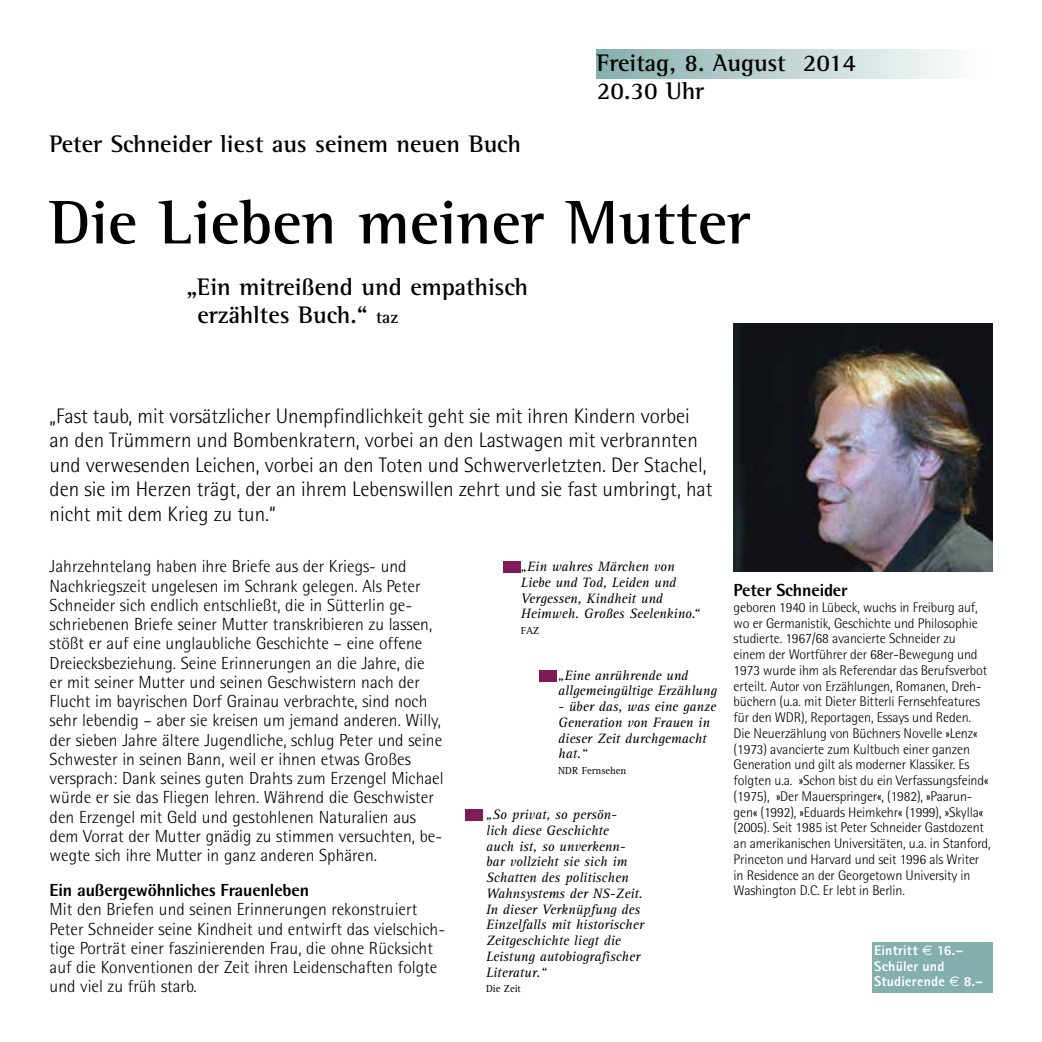
<style>
.page{position:relative;width:1042px;height:1042px;background:#fff}
.page>*{position:absolute;margin:0;border:0;box-sizing:border-box;transform-origin:0 0}
.t1{font:700 63px "Rotis Semi Serif";color:#000}
.t2{font:700 24.5px/28px "Rotis Semi Serif";color:#000}
.t3{font:300 21px/24.5px "Rotis Semi Sans";color:#000}
.t4{font:300 17.5px/19.2px "Rotis Semi Sans";color:#000}
.t5{font:800 17.5px "Rotis Semi Sans";letter-spacing:-.01em;color:#000}
.t6{font:300 14px/15.8px "Rotis Semi Sans";letter-spacing:-.01em;color:#000}
.t7{font:italic 14px/15.8px "Rotis Serif";color:#000}
.t8{font:800 14px/15.8px "Rotis Sans Serif";letter-spacing:.01em;color:#fff}
.t9{font:10.5px "Rotis Serif";color:#000}
.s1{font-size:17.5px}
.s2{font-family:"Euro Sans";font-weight:400}
</style>
<div class="page">
<div style="left:597px;top:50px;width:395px;height:29px;background:linear-gradient(to right,#86b0ac,#fff)"></div>
<div style="left:503px;top:561px;width:18px;height:12px;background:#801b59"></div>
<div style="left:539px;top:670px;width:17px;height:11px;background:#801b59"></div>
<div style="left:465px;top:809px;width:18px;height:12px;background:#801b59"></div>
<img style="left:733px;top:323px;width:259px;height:249px">
<div style="left:871px;top:942px;width:121px;height:50px;background:#83b0ac"></div>
<h2 class="t2" style="left:50px;top:130px;width:473px">Peter Schneider liest aus seinem neuen Buch</h2>
<h2 class="t2" style="left:597px;top:48px;width:261px">Freitag, 8. August 2014<br>20.30 Uhr</h2>
<h1 class="t1" style="left:50px;top:184px;width:702px">Die Lieben meiner Mutter</h1>
<h2 class="t2" style="left:197px;top:273px;width:332px;text-indent:-11px">„Ein mitreißend und empathisch erzähltes Buch.“ <span class="s1">taz</span></h2>
<p class="t3" style="left:50px;top:403px;width:664px">„Fast taub, mit vorsätzlicher Unempfindlichkeit geht sie mit ihren Kindern vorbei an den Trümmern und Bombenkratern, vorbei an den Lastwagen mit verbrannten und verwesenden Leichen, vorbei an den Toten und Schwerverletzten. Der Stachel, den sie im Herzen trägt, der an ihrem Lebenswillen zehrt und sie fast umbringt, hat nicht mit dem Krieg zu tun.“</p>
<p class="t4" style="left:50px;top:557px;width:396px">Jahrzehntelang haben ihre Briefe aus der Kriegs- und Nachkriegszeit ungelesen im Schrank gelegen. Als Peter Schneider sich endlich entschließt, die in Sütterlin ge&shy;schriebenen Briefe seiner Mutter transkribieren zu lassen, stößt er auf eine unglaubliche Geschichte – eine offene Dreiecksbeziehung. Seine Erinnerungen an die Jahre, die<br>er mit seiner Mutter und seinen Geschwistern nach der Flucht im bayrischen Dorf Grainau verbrachte, sind noch sehr lebendig – aber sie kreisen um jemand anderen. Willy, der sieben Jahre ältere Jugendliche, schlug Peter und seine Schwester in seinen Bann, weil er ihnen etwas Großes versprach: Dank seines guten Drahts zum Erzengel Michael würde er sie das Fliegen lehren. Während die Geschwister den Erzengel mit Geld und gestohlenen Naturalien aus dem Vorrat der Mutter gnädig zu stimmen versuchten, be&shy;wegte sich ihre Mutter in ganz anderen Sphären.</p>
<p class="t5" style="left:50px;top:879px;width:261px">Ein außergewöhnliches Frauenleben</p>
<p class="t4" style="left:50px;top:900px;width:397px">Mit den Briefen und seinen Erinnerungen rekonstruiert Peter Schneider seine Kindheit und entwirft das vielschich&shy;tige Porträt einer faszinierenden Frau, die ohne Rücksicht auf die Konventionen der Zeit ihren Leidenschaften folgte und viel zu früh starb.</p>
<p class="t7" style="left:521px;top:559px;width:180px">„Ein wahres Märchen von<br>Liebe und Tod, Leiden und<br>Vergessen, Kindheit und<br>Heimweh. Großes Seelenkino.“</p>
<p class="t9" style="left:521px;top:625px;width:20px">FAZ</p>
<p class="t7" style="left:558px;top:667px;width:160px">„Eine anrührende und allgemeingültige Erzählung</p>
<p class="t7" style="left:558px;top:699px;width:159px">- über das, was eine ganze<br>Generation von Frauen in dieser Zeit durchgemacht hat.“</p>
<p class="t9" style="left:558px;top:765px;width:70px">NDR Fernsehen</p>
<p class="t7" style="left:486px;top:807px;width:159px">„So privat, so persön-<br>lich diese Geschichte<br>auch ist, so unverkenn&shy;bar vollzieht sie sich im<br>Schatten des politischen<br>Wahnsystems der NS-Zeit.<br>In dieser Verknüpfung des<br>Einzelfalls mit historischer<br>Zeitgeschichte liegt die<br>Leistung autobiografischer<br>Literatur.“</p>
<p class="t9" style="left:486px;top:983px;width:36px">Die Zeit</p>
<p class="t5" style="left:733px;top:579px;width:116px">Peter Schneider</p>
<p class="t6" style="left:733px;top:599px;width:259px">geboren 1940 in Lübeck, wuchs in Freiburg auf, wo er Germanistik, Geschichte und Philosophie studierte. 1967/68 avancierte Schneider zu einem der Wortführer der 68er-Bewegung und 1973 wurde ihm als Referendar das Berufsverbot erteilt. Autor von Erzählungen, Romanen, Dreh&shy;büchern (u.a. mit Dieter Bitterli Fernsehfeatures für den WDR), Reportagen, Essays und Reden.<br>Die Neuerzählung von Büchners Novelle »Lenz« (1973) avancierte zum Kultbuch einer ganzen Generation und gilt als moderner Klassiker. Es folgten u.a. »Schon bist du ein Verfassungsfeind« (1975), »Der Mauerspringer«, (1982), »Paarun&shy;gen« (1992), »Eduards Heimkehr« (1999), »Skylla« (2005). Seit 1985 ist Peter Schneider Gastdozent an amerikanischen Universitäten, u.a. in Stanford, Princeton und Harvard und seit 1996 als Writer in Residence an der Georgetown University in Washington D.C. Er lebt in Berlin.</p>
<p class="t8" style="left:874px;top:942px;width:110px">Eintritt <span class="s2">E</span> 16.–<br>Schüler und<br>Studierende <span class="s2">E</span> 8.–</p>
</div>
